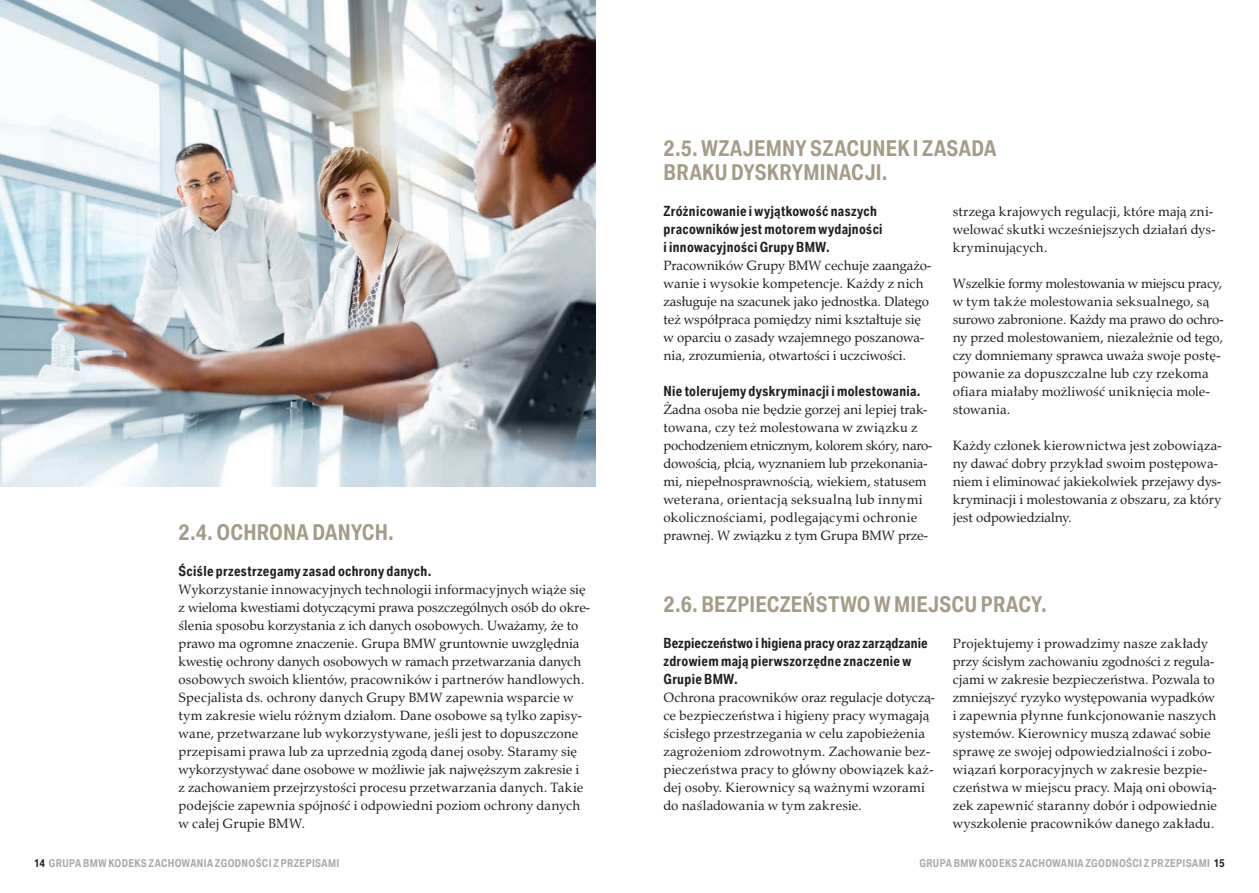
<style>
.page{position:relative;width:1259px;height:893px;background:#fff}
.page>*{position:absolute;margin:0;border:0;box-sizing:border-box;transform-origin:0 0}
.t1{font:700 21px/24px "BMW Group Condensed";color:#a49c87}
.t2{font:13.5px/18px "BMW Group Serif";color:#231f20}
.t3{font:700 13.5px/18px "BMW Group Condensed";letter-spacing:.015em;color:#231f20}
.t4{font:700 10.5px "BMW Group Condensed";letter-spacing:.025em;color:#a8a9ad}
.s1{color:#231f20}
</style>
<div class="page">
<img style="left:0;top:0;width:595px;height:486px">
<h1 class="t1" style="left:179px;top:519px;width:217px">2.4. OCHRONA DANYCH.</h1>
<p class="t3" style="left:179px;top:562px;width:254px">Ściśle przestrzegamy zasad ochrony danych.</p>
<p class="t2" style="left:179px;top:580px;width:413px">Wykorzystanie innowacyjnych technologii informacyjnych wiąże się z wieloma kwestiami dotyczącymi prawa poszczególnych osób do okre&shy;ślenia sposobu korzystania z ich danych osobowych. Uważamy, że to prawo ma ogromne znaczenie. Grupa BMW gruntownie uwzględnia kwestię ochrony danych osobowych w ramach przetwarzania danych osobowych swoich klientów, pracowników i partnerów handlowych.<br>Specjalista ds. ochrony danych Grupy BMW zapewnia wsparcie w tym zakresie wielu różnym działom. Dane osobowe są tylko zapisy&shy;wane, przetwarzane lub wykorzystywane, jeśli jest to dopuszczone przepisami prawa lub za uprzednią zgodą danej osoby. Staramy się wykorzystywać dane osobowe w możliwie jak najwęższym zakresie i<br>z zachowaniem przejrzystości procesu przetwarzania danych. Takie podejście zapewnia spójność i odpowiedni poziom ochrony danych w całej Grupie BMW.</p>
<h1 class="t1" style="left:663px;top:135px;width:334px">2.5. WZAJEMNY SZACUNEK I ZASADA<br>BRAKU DYSKRYMINACJI.</h1>
<p class="t3" style="left:663px;top:201px;width:221px">Zróżnicowanie i wyjątkowość naszych pracowników jest motorem wydajności i innowacyjności Grupy BMW.</p>
<p class="t2" style="left:663px;top:256px;width:269px">Pracowników Grupy BMW cechuje zaangażo&shy;wanie i wysokie kompetencje. Każdy z nich zasługuje na szacunek jako jednostka. Dlatego też współpraca pomiędzy nimi kształtuje się w oparciu o zasady wzajemnego poszanowa&shy;nia, zrozumienia, otwartości i uczciwości.</p>
<p class="t3" style="left:663px;top:381px;width:259px">Nie tolerujemy dyskryminacji i molestowania.</p>
<p class="t2" style="left:663px;top:399px;width:270px">Żadna osoba nie będzie gorzej ani lepiej trak&shy;towana, czy też molestowana w związku z pochodzeniem etnicznym, kolorem skóry, naro&shy;dowością, płcią, wyznaniem lub przekonania&shy;mi, niepełnosprawnością, wiekiem, statusem weterana, orientacją seksualną lub innymi okolicznościami, podlegającymi ochronie prawnej. W związku z tym Grupa BMW prze-</p>
<p class="t2" style="left:952px;top:201px;width:264px">strzega krajowych regulacji, które mają zni&shy;welować skutki wcześniejszych działań dys&shy;kryminujących.</p>
<p class="t2" style="left:952px;top:273px;width:272px">Wszelkie formy molestowania w miejscu pracy, w tym także molestowania seksualnego, są surowo zabronione. Każdy ma prawo do ochro&shy;ny przed molestowaniem, niezależnie od tego, czy domniemany sprawca uważa swoje postę&shy;powanie za dopuszczalne lub czy rzekoma ofiara miałaby możliwość uniknięcia mole&shy;stowania.</p>
<p class="t2" style="left:952px;top:435px;width:270px">Każdy członek kierownictwa jest zobowiąza&shy;ny dawać dobry przykład swoim postępowa&shy;niem i eliminować jakiekolwiek przejawy dys&shy;kryminacji i molestowania z obszaru, za który jest odpowiedzialny.</p>
<h1 class="t1" style="left:663px;top:591px;width:385px">2.6. BEZPIECZEŃSTWO W MIEJSCU PRACY.</h1>
<p class="t3" style="left:663px;top:633px;width:266px">Bezpieczeństwo i higiena pracy oraz zarządzanie zdrowiem mają pierwszorzędne znaczenie w<br>Grupie BMW.</p>
<p class="t2" style="left:663px;top:687px;width:273px">Ochrona pracowników oraz regulacje dotyczą&shy;ce bezpieczeństwa i higieny pracy wymagają ścisłego przestrzegania w celu zapobieżenia zagrożeniom zdrowotnym. Zachowanie bez&shy;pieczeństwa pracy to główny obowiązek każ&shy;dej osoby. Kierownicy są ważnymi wzorami do naśladowania w tym zakresie.</p>
<p class="t2" style="left:952px;top:633px;width:266px">Projektujemy i prowadzimy nasze zakłady przy ścisłym zachowaniu zgodności z regula&shy;cjami w zakresie bezpieczeństwa. Pozwala to zmniejszyć ryzyko występowania wypadków i zapewnia płynne funkcjonowanie naszych systemów. Kierownicy muszą zdawać sobie sprawę ze swojej odpowiedzialności i zobo&shy;wiązań korporacyjnych w zakresie bezpie&shy;czeństwa w miejscu pracy. Mają oni obowią&shy;zek zapewnić staranny dobór i odpowiednie wyszkolenie pracowników danego zakładu.</p>
<p class="t4" style="left:34px;top:856px;width:307px"><span class="s1">14</span> GRUPA BMW KODEKS ZACHOWANIA ZGODNOŚCI Z PRZEPISAMI</p>
<p class="t4" style="left:919px;top:856px;width:307px">GRUPA BMW KODEKS ZACHOWANIA ZGODNOŚCI Z PRZEPISAMI <span class="s1">15</span></p>
</div>
